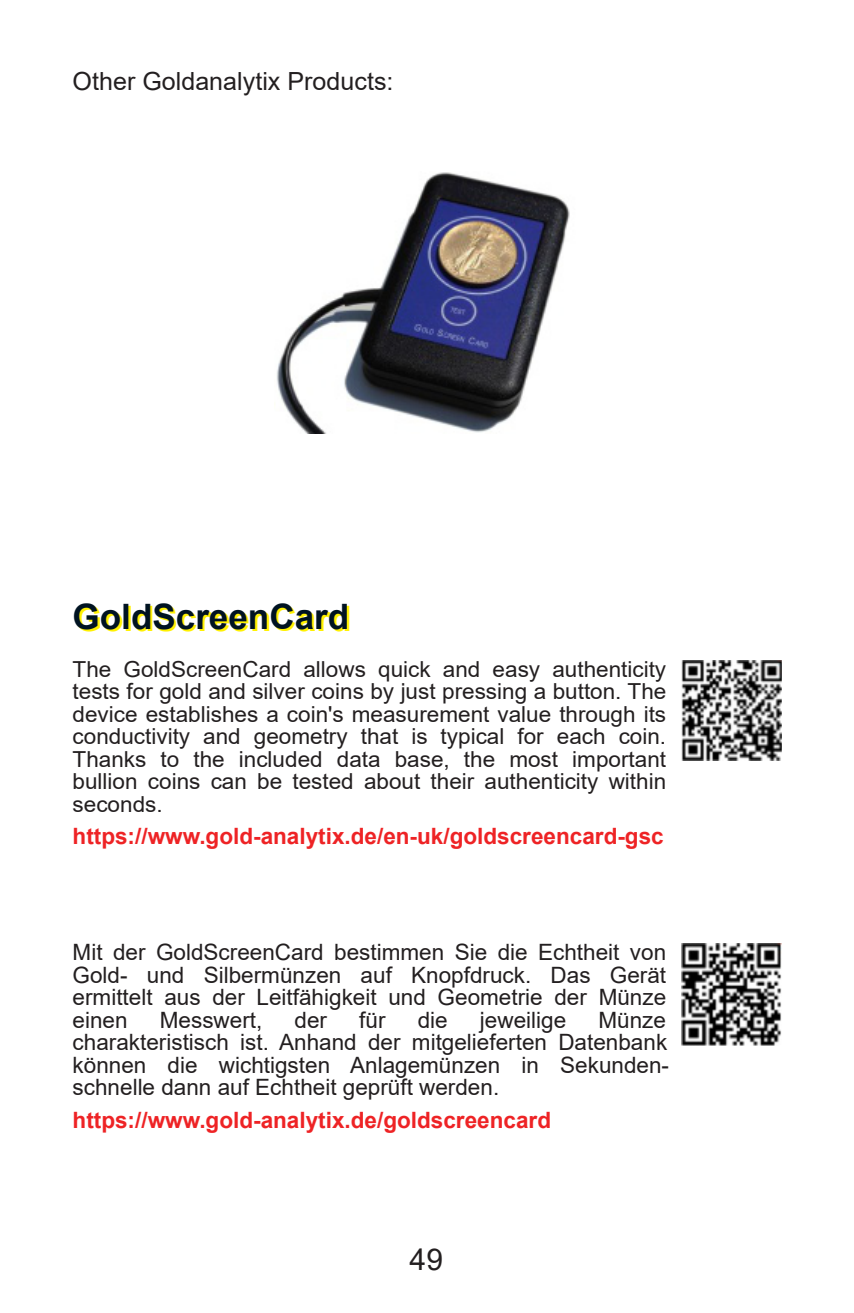
<style>
.page{position:relative;width:854px;height:1313px;background:#fff}
.page>*{position:absolute;margin:0;border:0;box-sizing:border-box;transform-origin:0 0}
.t1{font:700 35px "Arial";color:#001322}
.t2{font:30px "Arial";color:#231f20}
.t3{font:25px "Arial";color:#231f20}
.t4{font:22.5px/22.5px "Arial";color:#231f20;text-align:justify}
.t5{font:700 22.5px "Arial";color:#ee2325}
.t6{font:22px/22.5px "Arial";color:#231f20;text-align:justify}
</style>
<div class="page">
<img style="left:276px;top:172px;width:294px;height:261px">
<img style="left:681px;top:660px;width:100px;height:100px">
<img style="left:681px;top:943px;width:100px;height:102px">
<p class="t3" style="left:73px;top:72px;width:322px">Other Goldanalytix Products:</p>
<h1 class="t1" style="left:73px;top:603px;width:278px">GoldScreenCard</h1>
<p class="t6" style="left:73px;top:659px;width:595px">The GoldScreenCard allows quick and easy authenticity tests for gold and silver coins by just pressing a button. The device establishes a coin's measurement value through its conductivity and geometry that is typical for each coin.<br>Thanks to the included data base, the most important bullion coins can be tested about their authenticity within seconds.</p>
<p class="t5" style="left:73px;top:827px;width:592px">https://www.gold-analytix.de/en-uk/goldscreencard-gsc</p>
<p class="t4" style="left:73px;top:943px;width:595px">Mit der GoldScreenCard bestimmen Sie die Echtheit von Gold- und Silbermünzen auf Knopfdruck. Das Gerät ermittelt aus der Leitfähigkeit und Geometrie der Münze einen</p>
<p class="t4" style="left:160px;top:1010px;width:104px">Messwert,</p>
<p class="t4" style="left:294px;top:1010px;width:34px">der</p>
<p class="t4" style="left:359px;top:1010px;width:28px">für</p>
<p class="t4" style="left:417px;top:1010px;width:32px">die</p>
<p class="t4" style="left:479px;top:1010px;width:88px">jeweilige</p>
<p class="t4" style="left:73px;top:1010px;width:597px;text-align:left;text-indent:525px">Münze charakteristisch ist. Anhand der mitgelieferten Datenbank können die wichtigsten Anlagemünzen in Sekunden&shy;schnelle dann auf Echtheit geprüft werden.</p>
<p class="t5" style="left:73px;top:1111px;width:480px">https://www.gold-analytix.de/goldscreencard</p>
<h2 class="t2" style="left:409px;top:1248px;width:35px">49</h2>
</div>
